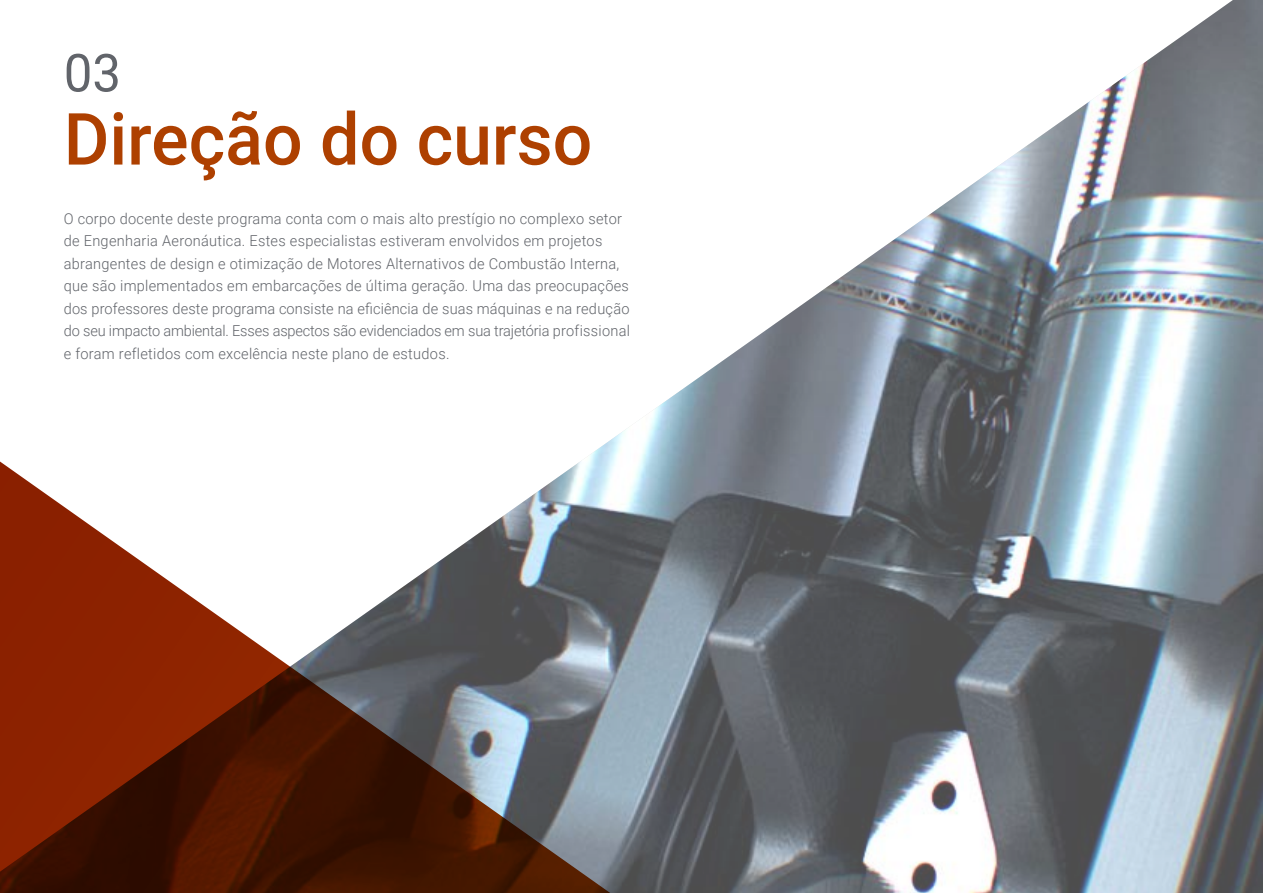
<style>
.page{position:relative;width:1263px;height:893px;background:#fff}
.page>*{position:absolute;margin:0;border:0;box-sizing:border-box;transform-origin:0 0}
.t1{font:500 72px "Roboto";color:#ae4000}
.t2{font:52.5px "Roboto";color:#61646a}
.t3{font:300 15px/22.5px "Roboto";letter-spacing:.02em;color:#61646a}
</style>
<div class="page">
<img style="left:602px;top:0;width:661px;height:893px">
<svg style="left:0;top:446px;width:640px;height:447px"></svg>
<h2 class="t2" style="left:64px;top:36px;width:59px">03</h2>
<h1 class="t1" style="left:64px;top:89px;width:530px">Direção do curso</h1>
<p class="t3" style="left:64px;top:207px;width:568px">O corpo docente deste programa conta com o mais alto prestígio no complexo setor de Engenharia Aeronáutica. Estes especialistas estiveram envolvidos em projetos abrangentes de design e otimização de Motores Alternativos de Combustão Interna, que são implementados em embarcações de última geração. Uma das preocupações dos professores deste programa consiste na eficiência de suas máquinas e na redução do seu impacto ambiental. Esses aspectos são evidenciados em sua trajetória profissional e foram refletidos com excelência neste plano de estudos.</p>
</div>
